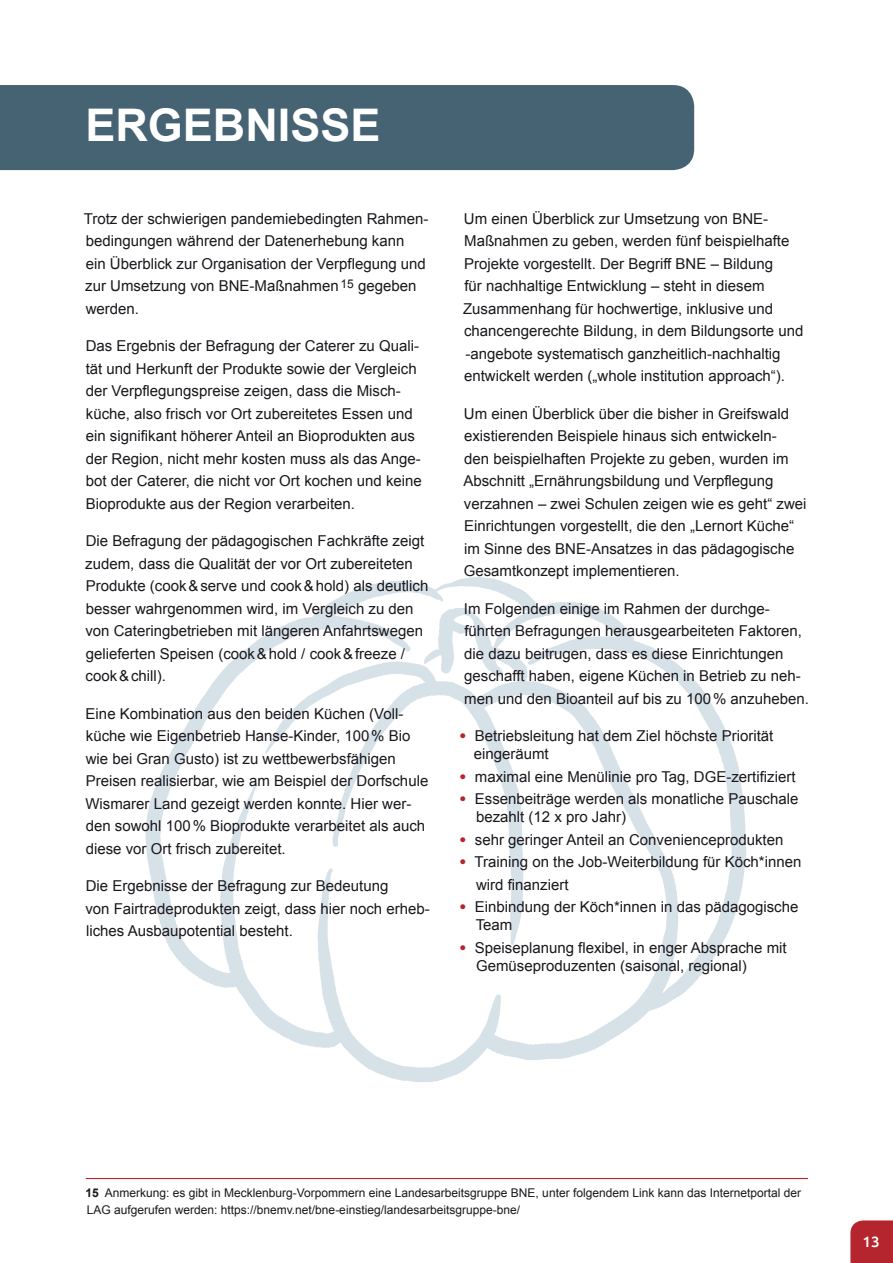
<style>
.page{position:relative;width:893px;height:1263px;background:#fff}
.page>*{position:absolute;margin:0;border:0;box-sizing:border-box;transform-origin:0 0}
.t1{font:700 45px "Arial";color:#fff}
.t2{font:15px/22.5px "Arial";color:#1a171c}
.t3{font:500 15px "Ubuntu";color:#fff}
.t4{font:12px/16.5px "Arial";color:#1a171c}
.s1{font-weight:900;color:#b5252d}
.s2{font-weight:700}
</style>
<div class="page">
<div style="left:850px;top:1220px;width:43px;height:43px;background:#b5252d"></div>
<img style="left:145px;top:577px;width:602px;height:506px">
<div style="left:0;top:85px;width:694px;height:85px;background:#466373"></div>
<hr style="left:86px;top:1178px;width:722px;height:1px;background:#b5252d">
<h1 class="t1" style="left:85px;top:94px;width:297px">ERGEBNISSE</h1>
<p class="t2" style="left:84px;top:207px;width:346px">Trotz der schwierigen pandemiebedingten Rahmen&shy;bedingungen während der Datenerhebung kann<br>ein Überblick zur Organisation der Verpflegung und zur Umsetzung von BNE-Maßnahmen <sup>15</sup> gegeben werden.</p>
<p class="t2" style="left:86px;top:334px;width:338px">Das Ergebnis der Befragung der Caterer zu Quali&shy;tät und Herkunft der Produkte sowie der Vergleich der Verpflegungspreise zeigen, dass die Misch&shy;küche, also frisch vor Ort zubereitetes Essen und ein signifikant höherer Anteil an Bioprodukten aus der Region, nicht mehr kosten muss als das Ange&shy;bot der Caterer, die nicht vor Ort kochen und keine Bioprodukte aus der Region verarbeiten.</p>
<p class="t2" style="left:85px;top:529px;width:345px">Die Befragung der pädagogischen Fachkräfte zeigt zudem, dass die Qualität der vor Ort zubereiteten Produkte (cook&amp;serve und cook&amp;hold) als deutlich besser wahrgenommen wird, im Vergleich zu den von Cateringbetrieben mit längeren Anfahrtswegen gelieferten Speisen (cook&amp;hold / cook&amp;freeze / cook&amp;chill).</p>
<p class="t2" style="left:85px;top:702px;width:344px">Eine Kombination aus den beiden Küchen (Voll&shy;küche wie Eigenbetrieb Hanse-Kinder, 100% Bio wie bei Gran Gusto) ist zu wettbewerbsfähigen Preisen realisierbar, wie am Beispiel der Dorfschule Wismarer Land gezeigt werden konnte. Hier wer&shy;den sowohl 100% Bioprodukte verarbeitet als auch diese vor Ort frisch zubereitet.</p>
<p class="t2" style="left:85px;top:874px;width:346px">Die Ergebnisse der Befragung zur Bedeutung<br>von Fairtradeprodukten zeigt, dass hier noch erheb&shy;liches Ausbaupotential besteht.</p>
<p class="t2" style="left:463px;top:207px;width:342px">Um einen Überblick zur Umsetzung von BNE-Maßnahmen zu geben, werden fünf beispielhafte Projekte vorgestellt. Der Begriff BNE – Bildung<br>für nachhaltige Entwicklung – steht in diesem Zusammenhang für hochwertige, inklusive und chancengerechte Bildung, in dem Bildungsorte und -angebote systematisch ganzheitlich-nachhaltig entwickelt werden („whole institution approach“).</p>
<p class="t2" style="left:463px;top:402px;width:345px">Um einen Überblick über die bisher in Greifswald existierenden Beispiele hinaus sich entwickeln-<br>den beispielhaften Projekte zu geben, wurden im Abschnitt „Ernährungsbildung und Verpflegung verzahnen – zwei Schulen zeigen wie es geht“ zwei Einrichtungen vorgestellt, die den „Lernort Küche“ im Sinne des BNE-Ansatzes in das pädagogische Gesamtkonzept implementieren.</p>
<p class="t2" style="left:464px;top:597px;width:347px">Im Folgenden einige im Rahmen der durchge&shy;führten Befragungen herausgearbeiteten Faktoren, die dazu beitrugen, dass es diese Einrichtungen geschafft haben, eigene Küchen in Betrieb zu neh&shy;men und den Bioanteil auf bis zu 100% anzuheben.</p>
<p class="t2" style="left:474px;top:727px;width:301px;line-height:18px;text-indent:-15px"><span class="s1">•</span> Betriebsleitung hat dem Ziel höchste Priorität eingeräumt</p>
<p class="t2" style="left:459px;top:765px;width:338px"><span class="s1">•</span> maximal eine Menülinie pro Tag, DGE-zertifiziert</p>
<p class="t2" style="left:476px;top:790px;width:324px;line-height:18px;text-indent:-17px"><span class="s1">•</span> Essenbeiträge werden als monatliche Pauschale bezahlt (12 x pro Jahr)</p>
<p class="t2" style="left:459px;top:828px;width:326px"><span class="s1">•</span> sehr geringer Anteil an Convenienceprodukten</p>
<p class="t2" style="left:476px;top:850px;width:327px;text-indent:-17px"><span class="s1">•</span> Training on the Job-Weiterbildung für Köch*innen wird finanziert</p>
<p class="t2" style="left:476px;top:898px;width:324px;line-height:18px;text-indent:-17px"><span class="s1">•</span> Einbindung der Köch*innen in das pädagogische<br>Team</p>
<p class="t2" style="left:476px;top:938px;width:312px;line-height:18px;text-indent:-17px"><span class="s1">•</span> Speiseplanung flexibel, in enger Absprache mit<br>Gemüseproduzenten (saisonal, regional)</p>
<p class="t4" style="left:85px;top:1184px;width:717px"><span class="s2">15</span> Anmerkung: es gibt in Mecklenburg-Vorpommern eine Landesarbeitsgruppe BNE, unter folgendem Link kann das Internetportal der<br>LAG aufgerufen werden: https://bnemv.net/bne-einstieg/landesarbeitsgruppe-bne/</p>
<p class="t3" style="left:862px;top:1232px;width:19px">1 3</p>
</div>
